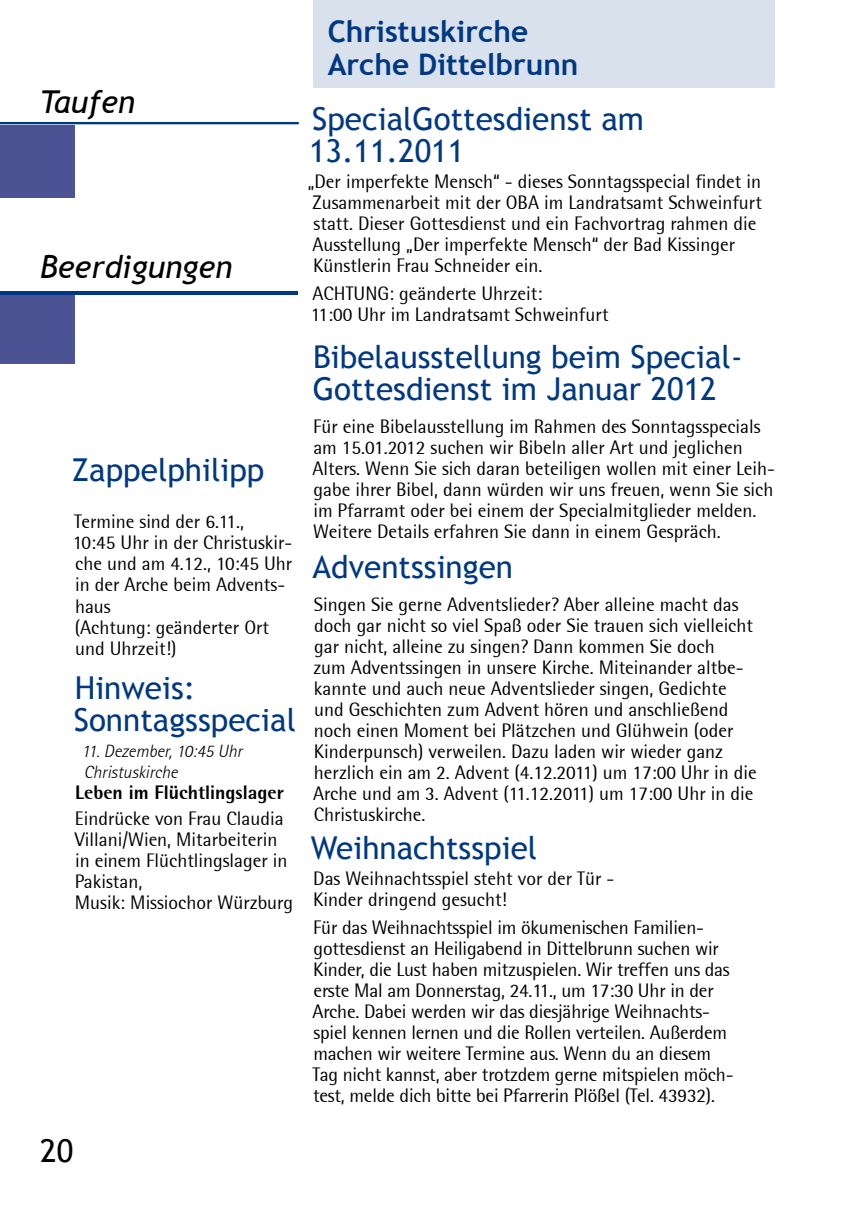
<style>
.page{position:relative;width:849px;height:1206px;background:#fff}
.page>*{position:absolute;margin:0;border:0;box-sizing:border-box;transform-origin:0 0}
.t1{font:31.5px/31.5px "Trebuchet MS";color:#003882}
.t2{font:italic 31.5px "Trebuchet MS";color:#000}
.t3{font:31.5px "Trebuchet MS";color:#000}
.t4{font:700 29.75px/33.2px "Trebuchet MS";color:#003882}
.t5{font:19.25px/21px "Rotis Semi Sans";color:#000}
.t6{font:800 19.25px "Rotis Semi Sans";color:#000}
.t7{font:italic 300 17.5px/21px "Rotis Semi Sans";color:#000}
</style>
<div class="page">
<div style="left:313px;top:0;width:461px;height:87px;background:#d9e1ec"></div>
<div style="left:0;top:125px;width:74px;height:72px;background:#4b5394"></div>
<svg style="left:0;top:122px;width:299px;height:2px"></svg>
<div style="left:0;top:291px;width:74px;height:73px;background:#4b5394"></div>
<hr style="left:0;top:291px;width:298px;height:4px;background:#003882">
<h1 class="t2" style="left:40px;top:83px;width:97px">Taufen</h1>
<h1 class="t2" style="left:40px;top:248px;width:194px">Beerdigungen</h1>
<h1 class="t1" style="left:72px;top:455px;width:194px">Zappelphilipp</h1>
<p class="t5" style="left:73px;top:511px;width:221px">Termine sind der 6.11.,<br>10:45 Uhr in der Christuskir&shy;che und am 4.12., 10:45 Uhr in der Arche beim Advents&shy;haus<br>(Achtung: geänderter Ort und Uhrzeit!)</p>
<h1 class="t1" style="left:74px;top:673px;width:223px">Hinweis:<br>Sonntagsspecial</h1>
<p class="t7" style="left:82px;top:740px;width:162px">11. Dezember, 10:45 Uhr<br>Christuskirche</p>
<p class="t6" style="left:75px;top:780px;width:210px">Leben im Flüchtlingslager</p>
<p class="t5" style="left:75px;top:807px;width:219px">Eindrücke von Frau Claudia<br>Villani/Wien, Mitarbeiterin in einem Flüchtlingslager in<br>Pakistan,<br>Musik: Missiochor Würzburg</p>
<h1 class="t3" style="left:40px;top:1132px;width:35px">20</h1>
<h2 class="t4" style="left:327px;top:15px;width:252px">Christuskirche<br>Arche Dittelbrunn</h2>
<h1 class="t1" style="left:309px;top:104px;width:336px">SpecialGottesdienst am<br>13.11.2011</h1>
<p class="t5" style="left:307px;top:171px;width:455px">„Der imperfekte Mensch“ - dieses Sonntagsspecial findet in Zusammenarbeit mit der OBA im Landratsamt Schweinfurt statt. Dieser Gottesdienst und ein Fachvortrag rahmen die Ausstellung „Der imperfekte Mensch“ der Bad Kissinger Künstlerin Frau Schneider ein.</p>
<p class="t5" style="left:311px;top:283px;width:299px">ACHTUNG: geänderte Uhrzeit:<br>11:00 Uhr im Landratsamt Schweinfurt</p>
<h1 class="t1" style="left:313px;top:342px;width:431px">Bibelausstellung beim Special-<br>Gottesdienst im Januar 2012</h1>
<p class="t5" style="left:312px;top:415px;width:464px">Für eine Bibelausstellung im Rahmen des Sonntagsspecials am 15.01.2012 suchen wir Bibeln aller Art und jeglichen Alters. Wenn Sie sich daran beteiligen wollen mit einer Leih&shy;gabe ihrer Bibel, dann würden wir uns freuen, wenn Sie sich im Pfarramt oder bei einem der Specialmitglieder melden.<br>Weitere Details erfahren Sie dann in einem Gespräch.</p>
<h1 class="t1" style="left:312px;top:551px;width:202px">Adventssingen</h1>
<p class="t5" style="left:313px;top:593px;width:445px">Singen Sie gerne Adventslieder? Aber alleine macht das doch gar nicht so viel Spaß oder Sie trauen sich vielleicht gar nicht, alleine zu singen? Dann kommen Sie doch<br>zum Adventssingen in unsere Kirche. Miteinander altbe&shy;kannte und auch neue Adventslieder singen, Gedichte und Geschichten zum Advent hören und anschließend noch einen Moment bei Plätzchen und Glühwein (oder Kinderpunsch) verweilen. Dazu laden wir wieder ganz herzlich ein am 2. Advent (4.12.2011) um 17:00 Uhr in die Arche und am 3. Advent (11.12.2011) um 17:00 Uhr in die Christuskirche.</p>
<h1 class="t1" style="left:310px;top:832px;width:228px">Weihnachtsspiel</h1>
<p class="t5" style="left:313px;top:867px;width:302px">Das Weihnachtsspiel steht vor der Tür -<br>Kinder dringend gesucht!</p>
<p class="t5" style="left:312px;top:916px;width:422px">Für das Weihnachtsspiel im ökumenischen Familien&shy;gottesdienst an Heiligabend in Dittelbrunn suchen wir Kinder, die Lust haben mitzuspielen. Wir treffen uns das erste Mal am Donnerstag, 24.11., um 17:30 Uhr in der Arche. Dabei werden wir das diesjährige Weihnachts&shy;spiel kennen lernen und die Rollen verteilen. Außerdem machen wir weitere Termine aus. Wenn du an diesem Tag nicht kannst, aber trotzdem gerne mitspielen möch&shy;test, melde dich bitte bei Pfarrerin Plößel (Tel. 43932).</p>
</div>
